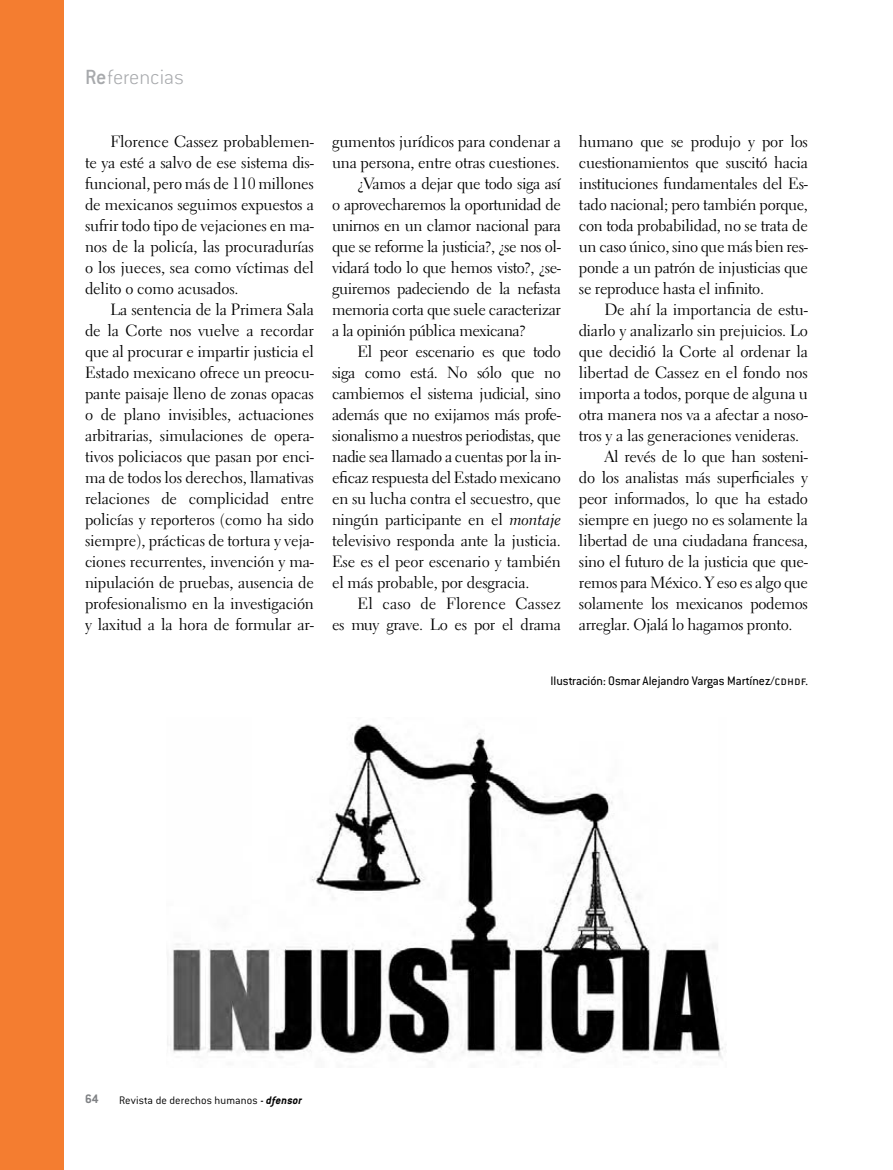
<style>
.page{position:relative;width:893px;height:1170px;background:#fff}
.page>*{position:absolute;margin:0;border:0;box-sizing:border-box;transform-origin:0 0}
.t1{font:200 22.5px "Conduit ITC Std";color:#a7a9ac}
.t2{font:16.2px/21px "Electra LT Std";letter-spacing:-.02em;color:#000;text-align:justify}
.t3{font:13.5px "Conduit ITC Std";color:#000}
.t4{font:700 13.5px "Conduit ITC Std";color:#808285}
.t5{font:300 12px "Conduit ITC Std";letter-spacing:.015em;color:#000}
.s1{font-weight:500}
.s2{font-family:"Electra LT Std Cursive"}
.s3{font-weight:700;font-style:italic}
</style>
<div class="page">
<div style="left:0;top:0;width:64px;height:1169px;background:#f47d30"></div>
<img style="left:167px;top:724px;width:556px;height:334px">
<h1 class="t1" style="left:85px;top:63px;width:100px"><span class="s1">Re</span>ferencias</h1>
<p class="t2" style="left:85px;top:131px;width:230px;text-indent:26px">Florence Cassez probablemen&shy;te ya esté a salvo de ese sistema dis&shy;funcional, pero más de 110 millones de mexicanos seguimos expuestos a sufrir todo tipo de vejaciones en ma&shy;nos de la policía, las procuradurías o los jueces, sea como víctimas del delito o como acusados.</p>
<p class="t2" style="left:85px;top:299px;width:230px;text-indent:26px">La sentencia de la Primera Sala de la Corte nos vuelve a recordar que al procurar e impartir justicia el Estado mexicano ofrece un preocu&shy;pante paisaje lleno de zonas opacas o de plano invisibles, actuaciones arbitrarias, simulaciones de opera&shy;tivos policiacos que pasan por enci&shy;ma de todos los derechos, llamativas relaciones de complicidad entre policías y reporteros (como ha sido siempre), prácticas de tortura y veja&shy;ciones recurrentes, invención y ma&shy;nipulación de pruebas, ausencia de profesionalismo en la investigación y laxitud a la hora de formular ar-</p>
<p class="t2" style="left:332px;top:131px;width:230px">gumentos jurídicos para condenar a</p>
<p class="t2" style="left:332px;top:152px;width:229px">una persona, entre otras cuestiones.</p>
<p class="t2" style="left:357px;top:173px;width:205px">¿Vamos a dejar que todo siga así</p>
<p class="t2" style="left:332px;top:194px;width:230px">o aprovecharemos la oportunidad de</p>
<p class="t2" style="left:332px;top:215px;width:230px">unirnos en un clamor nacional para</p>
<p class="t2" style="left:332px;top:236px;width:230px">que se reforme la justicia?, ¿se nos ol-</p>
<p class="t2" style="left:332px;top:257px;width:230px">vidará todo lo que hemos visto?, ¿se-</p>
<p class="t2" style="left:332px;top:278px;width:230px">guiremos padeciendo de la nefasta</p>
<p class="t2" style="left:332px;top:299px;width:230px">memoria corta que suele caracterizar</p>
<p class="t2" style="left:332px;top:320px;width:195px">a la opinión pública mexicana?</p>
<p class="t2" style="left:357px;top:341px;width:205px">El peor escenario es que todo</p>
<p class="t2" style="left:332px;top:362px;width:230px">siga como está. No sólo que no</p>
<p class="t2" style="left:332px;top:383px;width:230px">cambiemos el sistema judicial, sino</p>
<p class="t2" style="left:332px;top:404px;width:230px">además que no exijamos más profe-</p>
<p class="t2" style="left:332px;top:425px;width:230px">sionalismo a nuestros periodistas, que</p>
<p class="t2" style="left:332px;top:446px;width:230px">nadie sea llamado a cuentas por la in-</p>
<p class="t2" style="left:332px;top:467px;width:230px">eficaz respuesta del Estado mexicano</p>
<p class="t2" style="left:332px;top:488px;width:230px">en su lucha contra el secuestro, que</p>
<p class="t2" style="left:332px;top:509px;width:230px">ningún participante en el <span class="s2">montaje</span></p>
<p class="t2" style="left:332px;top:530px;width:230px">televisivo responda ante la justicia.</p>
<p class="t2" style="left:332px;top:551px;width:230px">Ese es el peor escenario y también</p>
<p class="t2" style="left:332px;top:572px;width:199px">el más probable, por desgracia.</p>
<p class="t2" style="left:357px;top:593px;width:205px">El caso de Florence Cassez</p>
<p class="t2" style="left:332px;top:614px;width:230px">es muy grave. Lo es por el drama</p>
<p class="t2" style="left:579px;top:131px;width:230px">humano que se produjo y por los cuestionamientos que suscitó hacia instituciones fundamentales del Es&shy;tado nacional; pero también porque, con toda probabilidad, no se trata de un caso único, sino que más bien res&shy;ponde a un patrón de injusticias que se reproduce hasta el infinito.</p>
<p class="t2" style="left:604px;top:299px;width:205px">De ahí la importancia de estu-</p>
<p class="t2" style="left:579px;top:320px;width:230px">diarlo y analizarlo sin prejuicios. Lo</p>
<p class="t2" style="left:579px;top:341px;width:230px">que decidió la Corte al ordenar la</p>
<p class="t2" style="left:579px;top:362px;width:230px">libertad de Cassez en el fondo nos</p>
<p class="t2" style="left:579px;top:383px;width:230px">importa a todos, porque de alguna u</p>
<p class="t2" style="left:579px;top:404px;width:230px">otra manera nos va a afectar a noso-</p>
<p class="t2" style="left:579px;top:425px;width:222px">tros y a las generaciones venideras.</p>
<p class="t2" style="left:604px;top:446px;width:205px">Al revés de lo que han sosteni-</p>
<p class="t2" style="left:579px;top:467px;width:230px">do los analistas más superficiales y</p>
<p class="t2" style="left:579px;top:488px;width:230px">peor informados, lo que ha estado</p>
<p class="t2" style="left:579px;top:509px;width:230px">siempre en juego no es solamente la</p>
<p class="t2" style="left:579px;top:530px;width:230px">libertad de una ciudadana francesa,</p>
<p class="t2" style="left:579px;top:551px;width:230px">sino el futuro de la justicia que que-</p>
<p class="t2" style="left:579px;top:572px;width:230px">remos para México. Y eso es algo que</p>
<p class="t2" style="left:579px;top:593px;width:230px">solamente los mexicanos podemos</p>
<p class="t2" style="left:579px;top:614px;width:215px">arreglar. Ojalá lo hagamos pronto.</p>
<p class="t3" style="left:550px;top:672px;width:259px">Ilustración: Osmar Alejandro Vargas Martínez/cdhdf.</p>
<p class="t4" style="left:85px;top:1090px;width:15px">64</p>
<p class="t5" style="left:119px;top:1092px;width:185px">Revista de derechos humanos <span class="s1">-</span> <span class="s3">dfensor</span></p>
</div>
